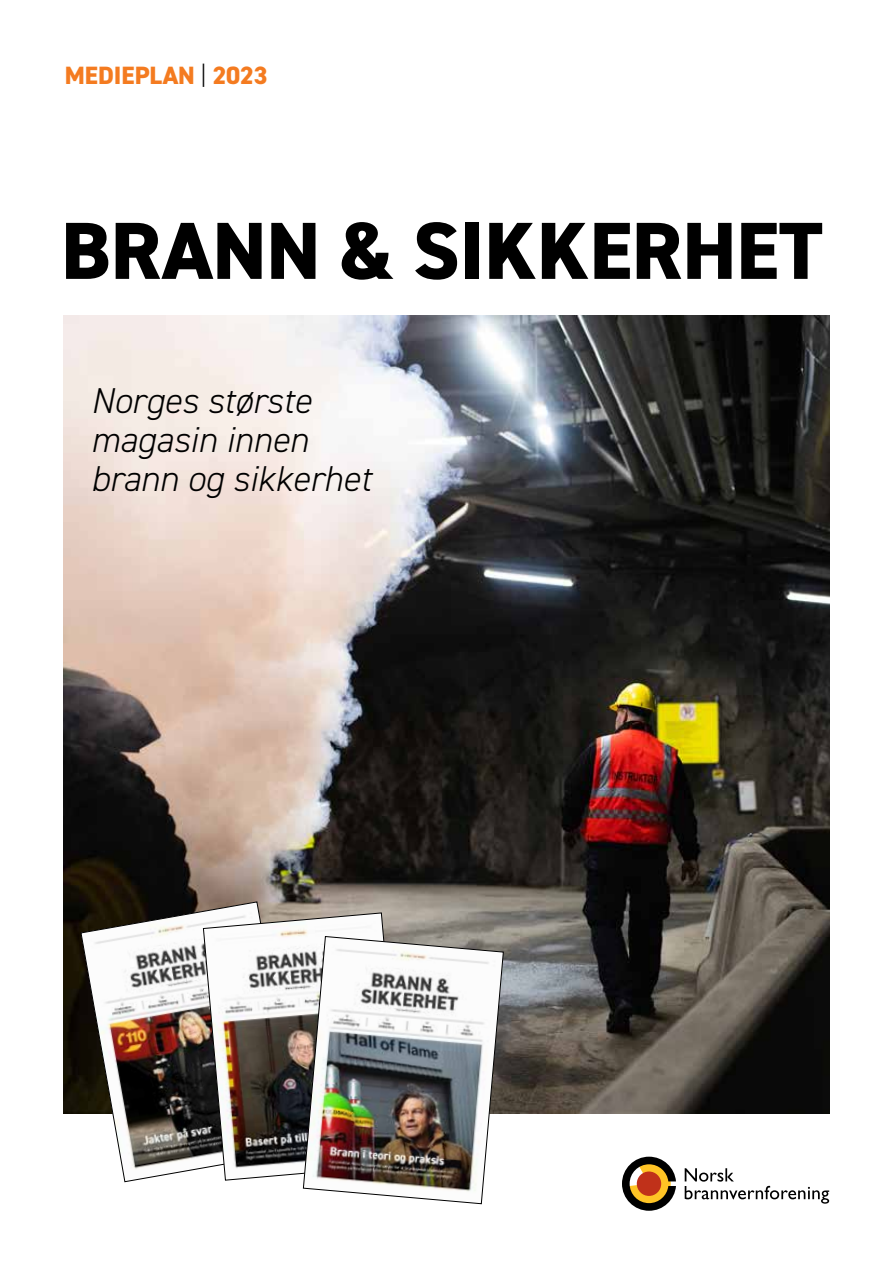
<style>
.page{position:relative;width:893px;height:1263px;background:#fff}
.page>*{position:absolute;margin:0;border:0;box-sizing:border-box;transform-origin:0 0}
.t1{font:800 81.15px "DIN2014";color:#000}
.t2{font:italic 300 36px/39px "DIN2014";color:#000}
.t3{font:800 25.05px "DIN2014";color:#f47b20}
.s1{font-weight:300;color:#000}
</style>
<div class="page">
<img style="left:64px;top:315px;width:765px;height:799px">
<svg style="left:685px;top:1168px;width:144px;height:36px"></svg>
<svg style="left:622px;top:1157px;width:54px;height:54px"></svg>
<img style="left:81px;top:901px;width:220px;height:281px">
<img style="left:203px;top:912px;width:201px;height:268px">
<img style="left:303px;top:936px;width:201px;height:268px">
<p class="t3" style="left:65px;top:59px;width:204px">MEDIEPLAN <span class="s1">|</span> 2023</p>
<h1 class="t1" style="left:61px;top:197px;width:763px">BRANN &amp; SIKKERHET</h1>
<p class="t2" style="left:91px;top:381px;width:282px">Norges største magasin innen brann og sikkerhet</p>
</div>
